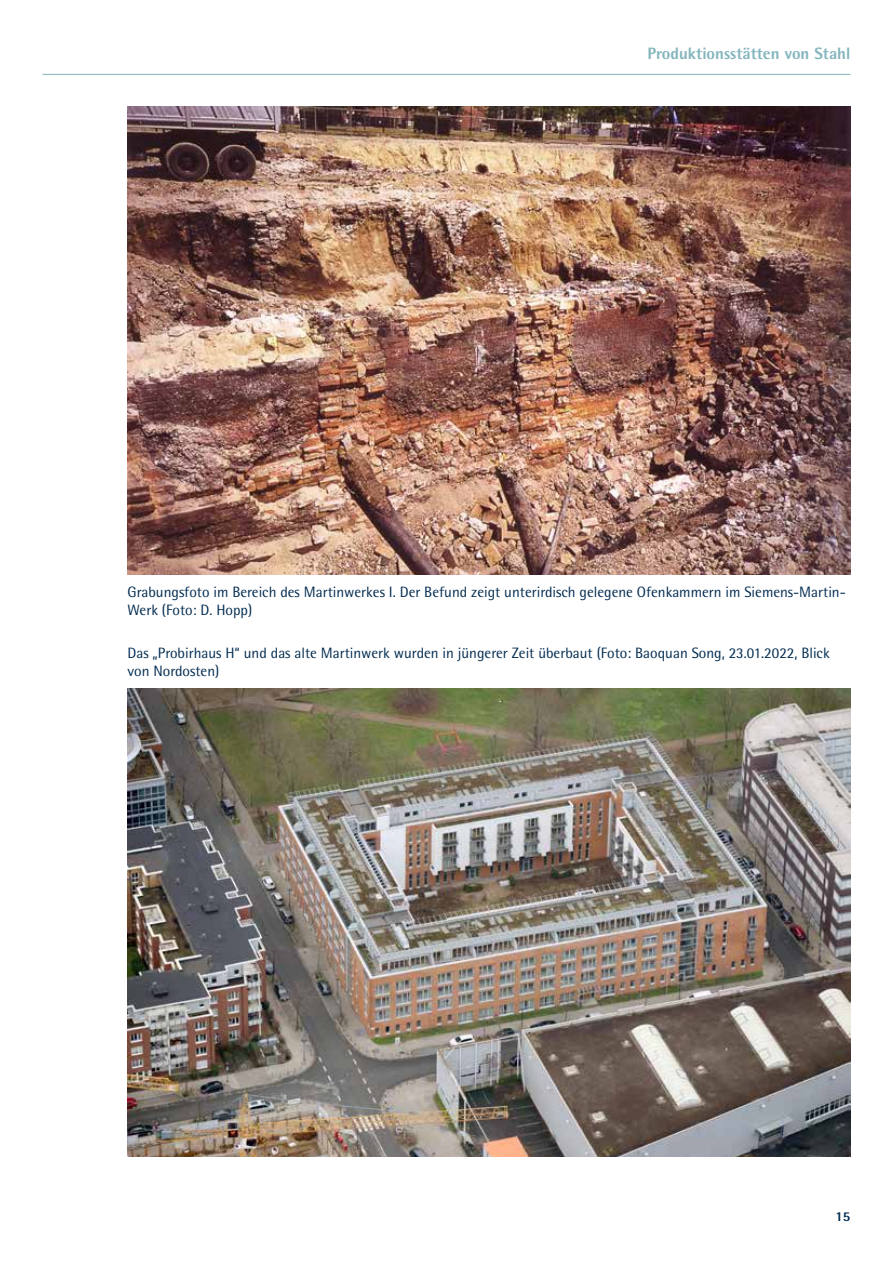
<style>
.page{position:relative;width:893px;height:1263px;background:#fff}
.page>*{position:absolute;margin:0;border:0;box-sizing:border-box;transform-origin:0 0}
.t1{font:800 16.5px "Rotis Semi Sans";color:#84b5bd}
.t2{font:15px/18px "Rotis Semi Sans";color:#002b50}
.t3{font:800 13.5px "Rotis Semi Sans";color:#002b50}
</style>
<div class="page">
<img style="left:128px;top:689px;width:722px;height:468px">
<img style="left:128px;top:106px;width:722px;height:468px">
<hr style="left:43px;top:74px;width:807px;height:1px;background:#84b5bd">
<p class="t1" style="left:648px;top:43px;width:204px">Produktionsstätten von Stahl</p>
<p class="t2" style="left:128px;top:582px;width:720px">Grabungsfoto im Bereich des Martinwerkes I. Der Befund zeigt unterirdisch gelegene Ofenkammern im Siemens-Martin-<br>Werk (Foto: D. Hopp)</p>
<p class="t2" style="left:128px;top:644px;width:704px">Das „Probirhaus H“ und das alte Martinwerk wurden in jüngerer Zeit überbaut (Foto: Baoquan Song, 23.01.2022, Blick von Nordosten)</p>
<p class="t3" style="left:835px;top:1207px;width:17px">15</p>
</div>
